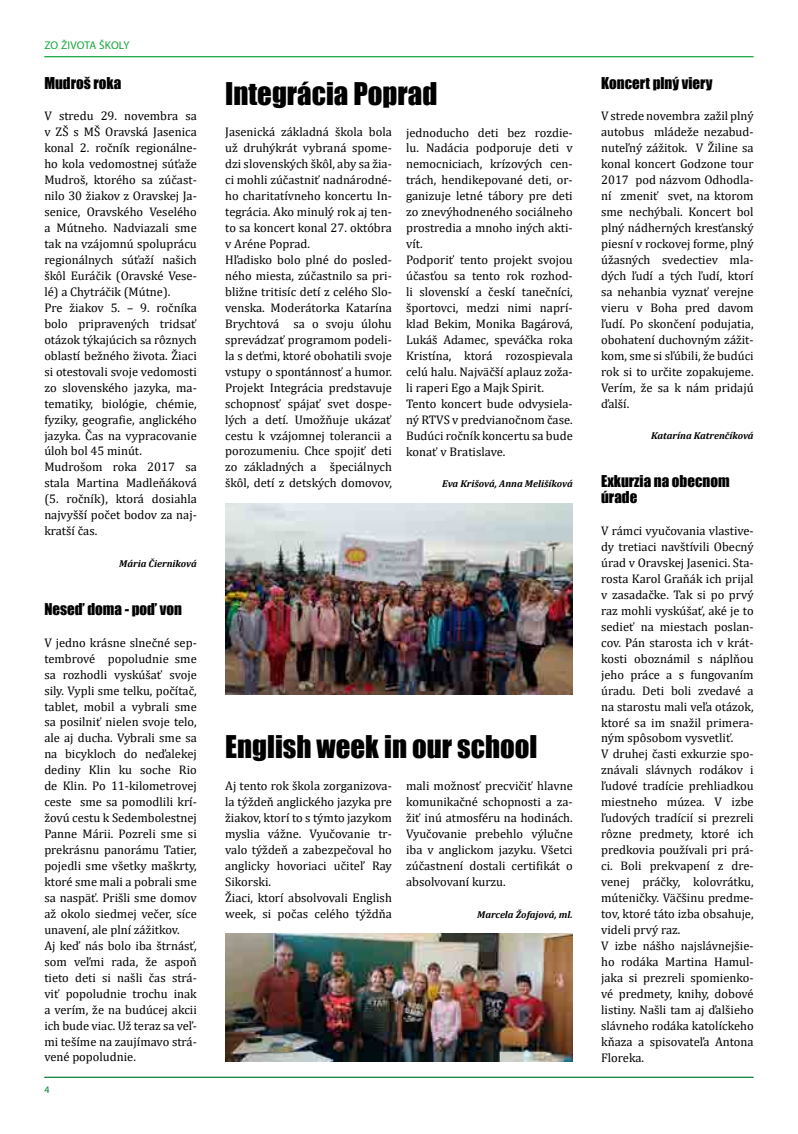
<style>
.page{position:relative;width:798px;height:1134px;background:#fff}
.page>*{position:absolute;margin:0;border:0;box-sizing:border-box;transform-origin:0 0}
.t1{font:28.75px "Impact";color:#000}
.t2{font:15px/16px "Impact";color:#000}
.t3{font:12.5px/16px "Cambria";color:#000}
.t4{font:11.25px "Myriad Pro";letter-spacing:.01em;color:#13a538}
.t5{font:italic 700 10px "Cambria";color:#000}
.t6{font:10px "Myriad Pro";color:#008237}
</style>
<div class="page">
<hr style="left:44px;top:56px;width:709px;height:1px;background:#13a538">
<hr style="left:44px;top:1077px;width:709px;height:1px;background:#008237">
<img style="left:225px;top:934px;width:347px;height:127px">
<img style="left:225px;top:503px;width:347px;height:191px">
<p class="t4" style="left:44px;top:38px;width:87px">ZO ŽIVOTA ŠKOLY</p>
<p class="t2" style="left:44px;top:74px;width:78px">Mudroš roka</p>
<p class="t3" style="left:44px;top:108px;width:154px">V stredu 29. novembra sa v ZŠ s MŠ Oravská Jasenica konal 2. ročník regionálne&shy;ho kola vedomostnej súťaže<br>Mudroš, ktorého sa zúčast&shy;nilo 30 žiakov z Oravskej Ja&shy;senice, Oravského Veselého a Mútneho. Nadviazali sme tak na vzájomnú spoluprácu regionálnych súťaží našich škôl Euráčik (Oravské Vese&shy;lé) a Chytráčik (Mútne).<br>Pre žiakov 5. – 9. ročníka bolo pripravených tridsať otázok týkajúcich sa rôznych oblastí bežného života. Žiaci si otestovali svoje vedomosti zo slovenského jazyka, ma&shy;tematiky, biológie, chémie, fyziky, geografie, anglického jazyka. Čas na vypracovanie úloh bol 45 minút.<br>Mudrošom roka 2017 sa stala Martina Madleňáková (5. ročník), ktorá dosiahla najvyšší počet bodov za naj&shy;kratší čas.</p>
<p class="t5" style="left:119px;top:556px;width:79px">Mária Čierniková</p>
<p class="t2" style="left:44px;top:600px;width:139px">Neseď doma - poď von</p>
<p class="t3" style="left:44px;top:634px;width:154px">V jedno krásne slnečné sep&shy;tembrové popoludnie sme sa rozhodli vyskúšať svoje sily. Vypli sme telku, počítač, tablet, mobil a vybrali sme sa posilniť nielen svoje telo, ale aj ducha. Vybrali sme sa na bicykloch do neďalekej dediny Klin ku soche Rio de Klin. Po 11-kilometrovej ceste sme sa pomodlili krí&shy;žovú cestu k Sedembolestnej<br>Panne Márii. Pozreli sme si prekrásnu panorámu Tatier, pojedli sme všetky maškrty, ktoré sme mali a pobrali sme sa naspäť. Prišli sme domov až okolo siedmej večer, síce unavení, ale plní zážitkov.<br>Aj keď nás bolo iba štrnásť, som veľmi rada, že aspoň tieto deti si našli čas strá&shy;viť popoludnie trochu inak a verím, že na budúcej akcii ich bude viac. Už teraz sa veľ&shy;mi tešíme na zaujímavo strá&shy;vené popoludnie.</p>
<p class="t6" style="left:44px;top:1084px;width:7px">4</p>
<h1 class="t1" style="left:225px;top:71px;width:213px">Integrácia Poprad</h1>
<p class="t3" style="left:225px;top:124px;width:168px">Jasenická základná škola bola už druhýkrát vybraná spome&shy;dzi slovenských škôl, aby sa žia&shy;ci mohli zúčastniť nadnárodné&shy;ho charitatívneho koncertu In&shy;tegrácia. Ako minulý rok aj ten&shy;to sa koncert konal 27. októbra v Aréne Poprad.<br>Hľadisko bolo plné do posled&shy;ného miesta, zúčastnilo sa pri&shy;bližne tritisíc detí z celého Slo&shy;venska. Moderátorka Katarína<br>Brychtová sa o svoju úlohu sprevádzať programom podeli&shy;la s deťmi, ktoré obohatili svoje vstupy o spontánnosť a humor.<br>Projekt Integrácia predstavuje schopnosť spájať svet dospe&shy;lých a detí. Umožňuje ukázať cestu k vzájomnej tolerancii a porozumeniu. Chce spojiť deti zo základných a špeciálnych škôl, detí z detských domovov,</p>
<p class="t3" style="left:406px;top:124px;width:168px">jednoducho deti bez rozdie&shy;lu. Nadácia podporuje deti v nemocniciach, krízových cen&shy;trách, hendikepované deti, or&shy;ganizuje letné tábory pre deti zo znevýhodneného sociálneho prostredia a mnoho iných akti&shy;vít.<br>Podporiť tento projekt svojou účasťou sa tento rok rozhod&shy;li slovenskí a českí tanečníci, športovci, medzi nimi naprí&shy;klad Bekim, Monika Bagárová,<br>Lukáš Adamec, speváčka roka<br>Kristína, ktorá rozospievala celú halu. Najväčší aplauz zoža&shy;li raperi Ego a Majk Spirit.<br>Tento koncert bude odvysiela&shy;ný RTVS v predvianočnom čase.<br>Budúci ročník koncertu sa bude konať v Bratislave.</p>
<p class="t5" style="left:442px;top:477px;width:132px">Eva Krišová, Anna Melišíková</p>
<h1 class="t1" style="left:225px;top:725px;width:313px">English week in our school</h1>
<p class="t3" style="left:225px;top:778px;width:168px">Aj tento rok škola zorganizova&shy;la týždeň anglického jazyka pre žiakov, ktorí to s týmto jazykom myslia vážne. Vyučovanie tr&shy;valo týždeň a zabezpečoval ho anglicky hovoriaci učiteľ Ray<br>Sikorski.<br>Žiaci, ktorí absolvovali English week, si počas celého týždňa</p>
<p class="t3" style="left:406px;top:778px;width:168px;text-align:justify">mali možnosť precvičiť hlavne komunikačné schopnosti a za&shy;žiť inú atmosféru na hodinách.<br>Vyučovanie prebehlo výlučne iba v anglickom jazyku. Všetci zúčastnení dostali certifikát o absolvovaní kurzu.</p>
<p class="t5" style="left:477px;top:907px;width:97px">Marcela Žofajová, ml.</p>
<p class="t2" style="left:601px;top:74px;width:113px">Koncert plný viery</p>
<p class="t3" style="left:601px;top:108px;width:154px;text-align:justify">V strede novembra zažil plný autobus mládeže nezabud&shy;nuteľný zážitok. V Žiline sa konal koncert Godzone tour 2017 pod názvom Odhodla&shy;ní zmeniť svet, na ktorom sme nechýbali. Koncert bol plný nádherných kresťanský piesní v rockovej forme, plný úžasných svedectiev mla&shy;dých ľudí a tých ľudí, ktorí sa nehanbia vyznať verejne vieru v Boha pred davom ľudí. Po skončení podujatia, obohatení duchovným zážit&shy;kom, sme si sľúbili, že budúci rok si to určite zopakujeme.<br>Verím, že sa k nám pridajú ďalší.</p>
<p class="t5" style="left:651px;top:429px;width:104px">Katarína Katrenčíková</p>
<p class="t2" style="left:601px;top:473px;width:130px">Exkurzia na obecnom úrade</p>
<p class="t3" style="left:601px;top:523px;width:154px">V rámci vyučovania vlastive&shy;dy tretiaci navštívili Obecný úrad v Oravskej Jasenici. Sta&shy;rosta Karol Graňák ich prijal v zasadačke. Tak si po prvý raz mohli vyskúšať, aké je to sedieť na miestach poslan&shy;cov. Pán starosta ich v krát&shy;kosti oboznámil s náplňou jeho práce a s fungovaním úradu. Deti boli zvedavé a na starostu mali veľa otázok, ktoré sa im snažil primera&shy;ným spôsobom vysvetliť.<br>V druhej časti exkurzie spo&shy;znávali slávnych rodákov i ľudové tradície prehliadkou miestneho múzea. V izbe ľudových tradícií si prezreli rôzne predmety, ktoré ich predkovia používali pri prá&shy;ci. Boli prekvapení z dre&shy;venej práčky, kolovrátku, múteničky. Väčšinu predme&shy;tov, ktoré táto izba obsahuje, videli prvý raz.<br>V izbe nášho najslávnejšie&shy;ho rodáka Martina Hamul&shy;jaka si prezreli spomienko&shy;vé predmety, knihy, dobové listiny. Našli tam aj ďalšieho slávneho rodáka katolíckeho kňaza a spisovateľa Antona<br>Floreka.</p>
</div>
